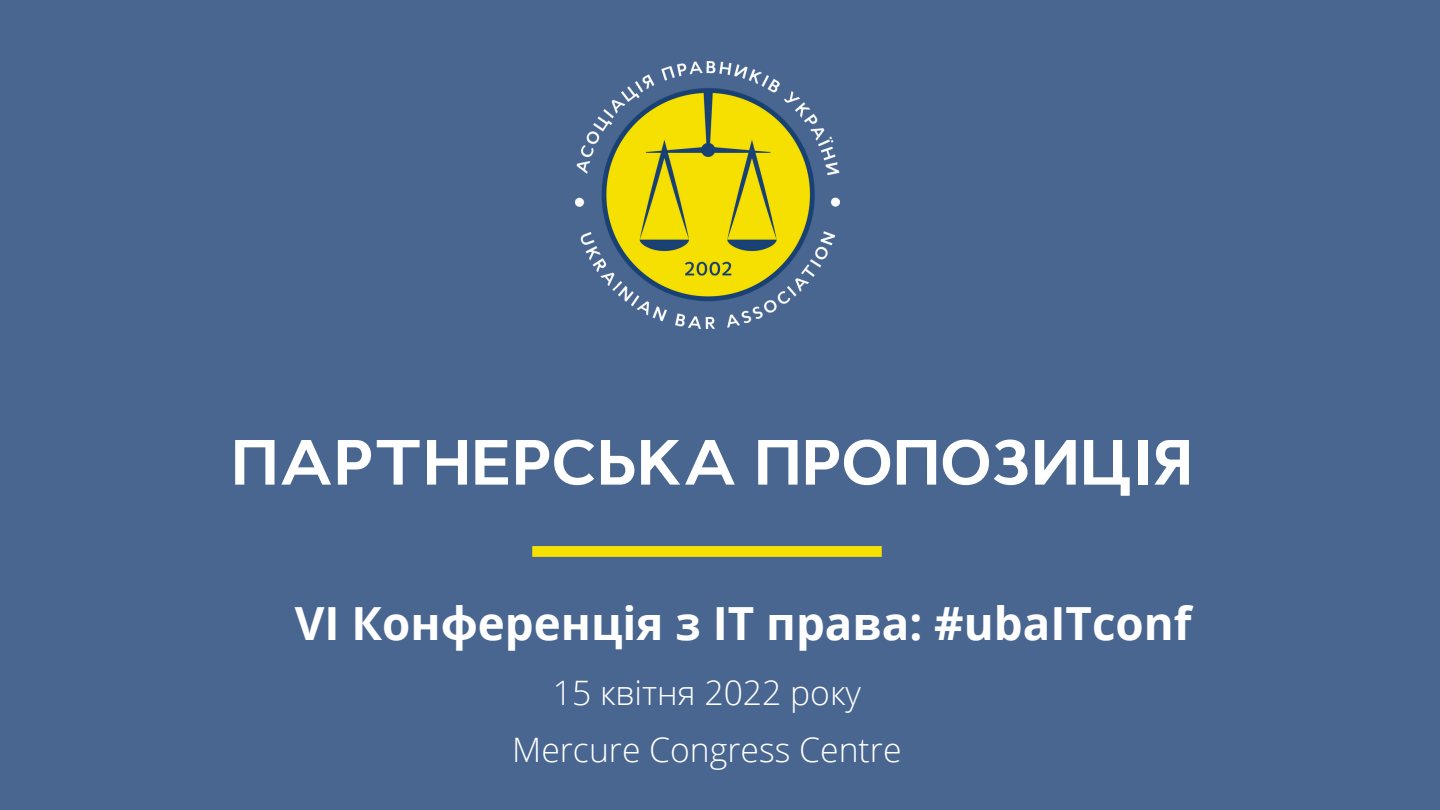
<style>
.page{position:relative;width:1440px;height:810px;background:#496691}
.page>*{position:absolute;margin:0;border:0;box-sizing:border-box;transform-origin:0 0}
.t1{font:700 63.7px "Cyntho Pro";color:#fff}
.t2{font:700 45.7px "Open Sans";color:#fff}
.t3{font:300 33.7px "Open Sans";color:#fff}
</style>
<div class="page">
<svg style="left:532px;top:546px;width:350px;height:11px;background:#f1de04"></svg>
<img style="left:575px;top:61px;width:264px;height:267px">
<p class="t1" style="left:231px;top:436px;width:964px">ПАРТНЕРСЬКА ПРОПОЗИЦІЯ</p>
<p class="t2" style="left:295px;top:591px;width:898px">VІ Конференція з IT права: #ubaITconf</p>
<p class="t3" style="left:553px;top:669px;width:310px">15 квітня 2022 року</p>
<p class="t3" style="left:512px;top:726px;width:391px">Mercure Congress Centre</p>
</div>
